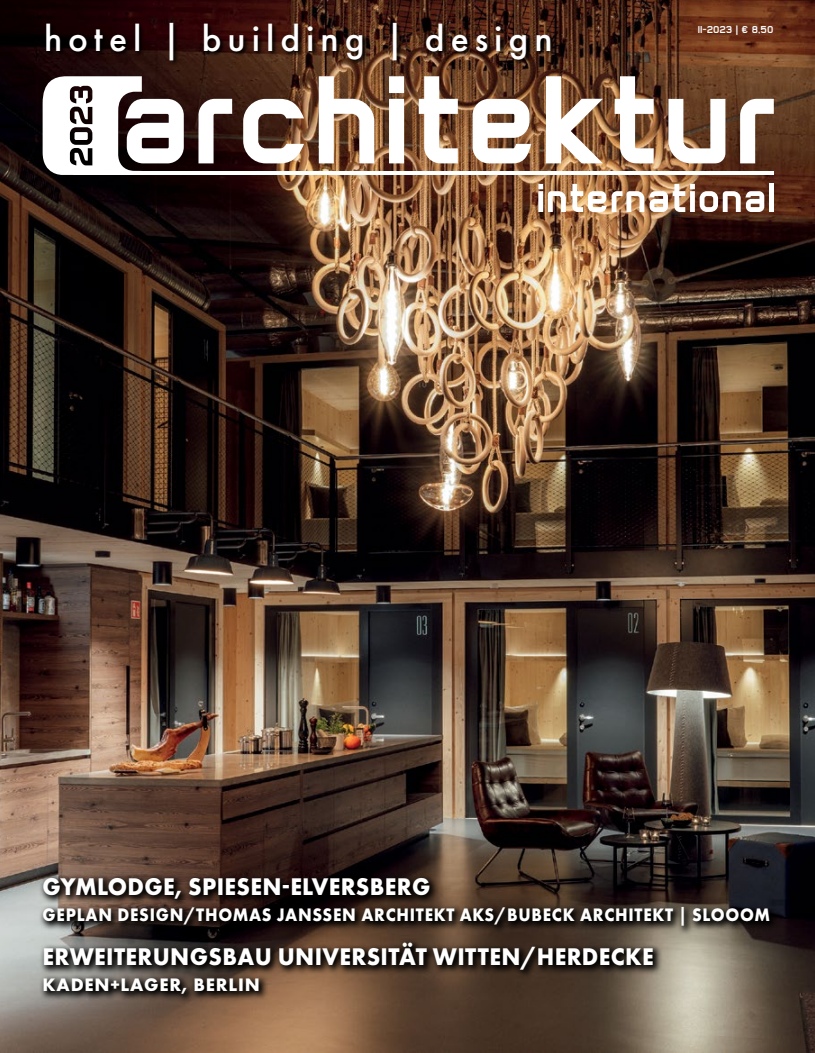
<style>
.page{position:relative;width:815px;height:1053px;background:#fff}
.page>*{position:absolute;margin:0;border:0;box-sizing:border-box;transform-origin:0 0}
.t1{font:500 37.5px "Futura PT";letter-spacing:.16em;color:#fff}
.t2{font:700 25px "Futura PT";letter-spacing:.015em;color:#fff;scale:.95 1}
.t3{font:700 18.75px "Futura PT";letter-spacing:.045em;color:#fff;scale:.91 1}
.t4{font:700 18.75px "Futura PT";letter-spacing:.045em;color:#fff}
.t5{font:700 10px "Flat Sans";color:#fff}
</style>
<div class="page">
<img style="left:0;top:0;width:815px;height:1052px">
<svg style="left:39px;top:937px;width:624px;height:66px;background:#483a2f"></svg>
<svg style="left:38px;top:873px;width:741px;height:62px;background:#2d231d"></svg>
<svg style="left:46px;top:22px;width:511px;height:44px;background:#361910"></svg>
<hr style="left:73px;top:171px;width:701px;height:4px;background:#fff">
<svg style="left:198px;top:99px;width:34px;height:64px"></svg>
<svg style="left:243px;top:99px;width:61px;height:64px"></svg>
<svg style="left:319px;top:76px;width:55px;height:87px"></svg>
<svg style="left:389px;top:76px;width:15px;height:87px"></svg>
<svg style="left:419px;top:76px;width:39px;height:87px"></svg>
<svg style="left:473px;top:99px;width:58px;height:64px"></svg>
<svg style="left:546px;top:76px;width:57px;height:87px"></svg>
<svg style="left:615px;top:76px;width:39px;height:87px"></svg>
<svg style="left:668px;top:99px;width:57px;height:64px"></svg>
<svg style="left:740px;top:99px;width:34px;height:64px"></svg>
<img style="left:538px;top:184px;width:226px;height:28px">
<div style="left:769px;top:184px;width:5px;height:28px;background:#fff"></div>
<svg style="left:43px;top:76px;width:141px;height:99px"></svg>
<h1 class="t1" style="left:44px;top:16px;width:510px">hotel | building | design</h1>
<p class="t5" style="left:698px;top:24px;width:77px">II-2023 | € 8,50</p>
<p class="t2" style="left:43px;top:870px;width:410px">GYMLODGE, SPIESEN-ELVERSBERG</p>
<p class="t3" style="left:43px;top:903px;width:801px">GEPLAN DESIGN/THOMAS JANSSEN ARCHITEKT AKS/BUBECK ARCHITEKT | SLOOOM</p>
<p class="t2" style="left:43px;top:940px;width:645px">ERWEITERUNGSBAU UNIVERSITÄT WITTEN/HERDECKE</p>
<p class="t4" style="left:43px;top:972px;width:219px">KADEN+LAGER, BERLIN</p>
</div>
